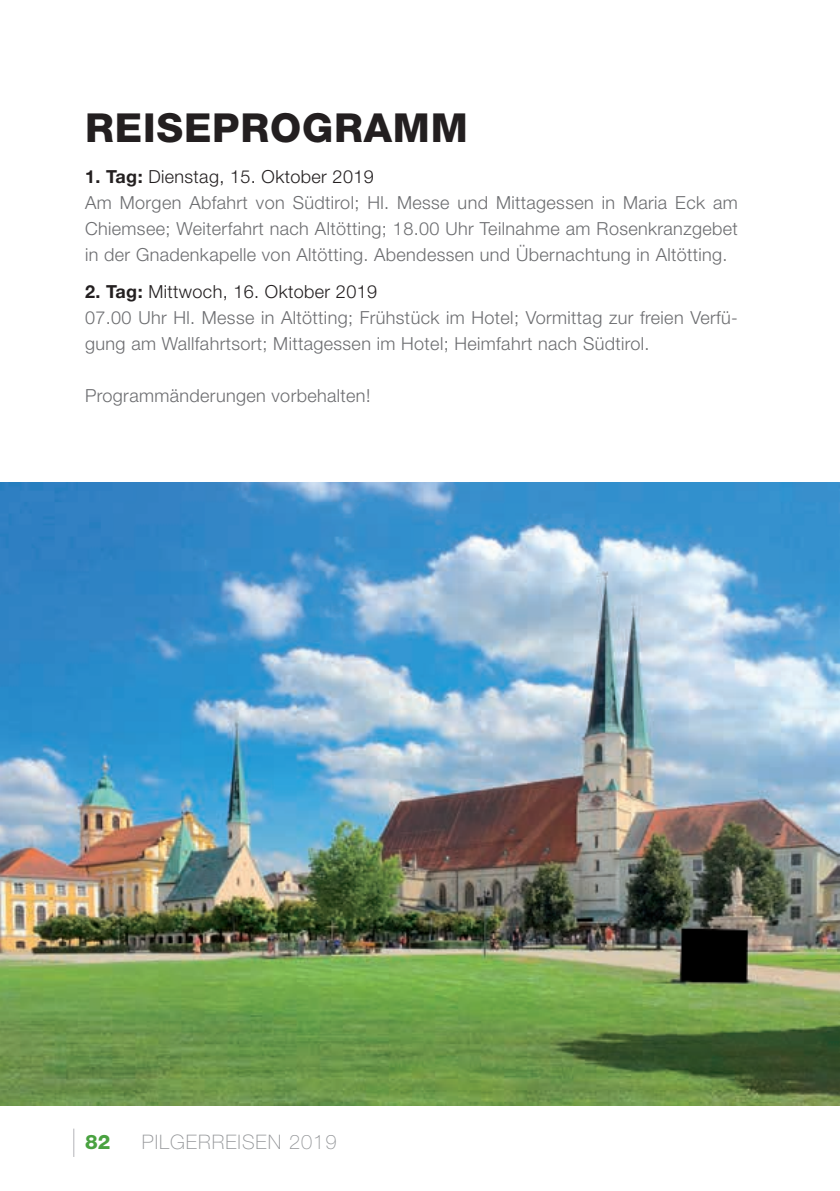
<style>
.page{position:relative;width:840px;height:1191px;background:#fff}
.page>*{position:absolute;margin:0;border:0;box-sizing:border-box;transform-origin:0 0}
.t1{font:800 40px "Helvetica Neue LT Std";letter-spacing:.02em;color:#231f20}
.t2{font:100 20px "Helvetica Neue LT Std";letter-spacing:.05em;color:#939598}
.t3{font:800 20px "Helvetica Neue LT Std";color:#49a240}
.t4{font:300 18px/26px "Helvetica Neue LT Std";letter-spacing:.02em;color:#6c6d70}
.s1{font-weight:700;color:#231f20}
.s2{color:#231f20}
</style>
<div class="page">
<img style="left:0;top:482px;width:839px;height:624px">
<svg style="left:73px;top:1128px;width:1px;height:29px"></svg>
<h1 class="t1" style="left:85px;top:104px;width:384px">REISEPROGRAMM</h1>
<p class="t4" style="left:85px;top:163px;width:654px"><span class="s1">1. Tag:</span> <span class="s2">Dienstag, 15. Oktober 2019<br></span>Am Morgen Abfahrt von Südtirol; Hl. Messe und Mittagessen in Maria Eck am Chiemsee; Weiterfahrt nach Altötting; 18.00 Uhr Teilnahme am Rosenkranzgebet in der Gnadenkapelle von Altötting. Abendessen und Übernachtung in Altötting.</p>
<p class="t4" style="left:85px;top:278px;width:654px"><span class="s1">2. Tag:</span> <span class="s2">Mittwoch, 16. Oktober 2019<br></span>07.00 Uhr Hl. Messe in Altötting; Frühstück im Hotel; Vormittag zur freien Verfü&shy;gung am Wallfahrtsort; Mittagessen im Hotel; Heimfahrt nach Südtirol.</p>
<p class="t4" style="left:85px;top:382px;width:286px">Programmänderungen vorbehalten!</p>
<p class="t3" style="left:85px;top:1129px;width:27px">82</p>
<p class="t2" style="left:142px;top:1130px;width:196px">PILGERREISEN 2019</p>
</div>
